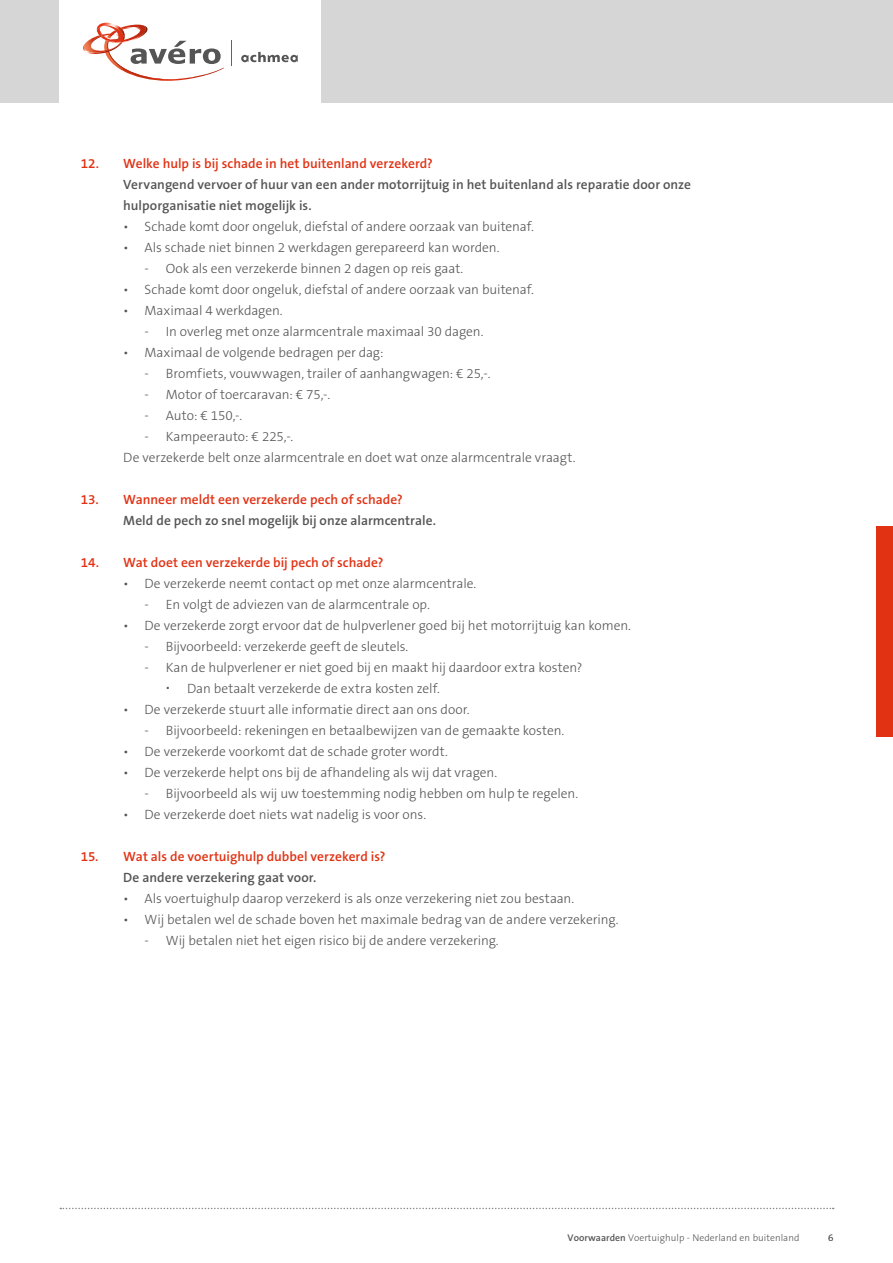
<style>
.page{position:relative;width:893px;height:1263px;background:#fff}
.page>*{position:absolute;margin:0;border:0;box-sizing:border-box;transform-origin:0 0}
.t1{font:300 13.5px/21px "The Sans B3";letter-spacing:-.005em;color:#555}
.t2{font:600 13.5px/21px "The Sans B6";color:#555}
.t3{font:600 13.5px "The Sans B6";color:#e13214}
.t4{font:300 9.75px "The Sans B3";letter-spacing:.005em;color:#555}
.s1{font-family:"The Sans B6";font-weight:600}
</style>
<div class="page">
<div style="left:0;top:0;width:893px;height:103px;background:#d6d6d6"></div>
<div style="left:60px;top:0;width:261px;height:103px;background:#fff"></div>
<svg style="left:241px;top:52px;width:57px;height:10px"></svg>
<svg style="left:83px;top:22px;width:141px;height:59px"></svg>
<svg style="left:231px;top:41px;width:1px;height:25px"></svg>
<svg style="left:60px;top:1208px;width:774px;height:1px"></svg>
<div style="left:876px;top:526px;width:17px;height:211px;background:#e13214"></div>
<p class="t3" style="left:81px;top:156px;width:354px">12. Welke hulp is bij schade in het buitenland verzekerd?</p>
<p class="t2" style="left:123px;top:175px;width:569px">Vervangend vervoer of huur van een ander motorrijtuig in het buitenland als reparatie door onze hulporganisatie niet mogelijk is.</p>
<p class="t1" style="left:123px;top:217px;width:412px">• Schade komt door ongeluk, diefstal of andere oorzaak van buitenaf.</p>
<p class="t1" style="left:123px;top:238px;width:378px">• Als schade niet binnen 2 werkdagen gerepareerd kan worden.</p>
<p class="t1" style="left:145px;top:259px;width:320px">- Ook als een verzekerde binnen 2 dagen op reis gaat.</p>
<p class="t1" style="left:123px;top:280px;width:412px">• Schade komt door ongeluk, diefstal of andere oorzaak van buitenaf.</p>
<p class="t1" style="left:123px;top:301px;width:161px">• Maximaal 4 werkdagen.</p>
<p class="t1" style="left:145px;top:322px;width:340px">- In overleg met onze alarmcentrale maximaal 30 dagen.</p>
<p class="t1" style="left:123px;top:343px;width:262px">• Maximaal de volgende bedragen per dag:</p>
<p class="t1" style="left:145px;top:364px;width:347px">- Bromfiets, vouwwagen, trailer of aanhangwagen: € 25,-.</p>
<p class="t1" style="left:145px;top:385px;width:187px">- Motor of toercaravan: € 75,-.</p>
<p class="t1" style="left:145px;top:406px;width:99px">- Auto: € 150,-.</p>
<p class="t1" style="left:123px;top:427px;width:454px;text-indent:21px">- Kampeerauto: € 225,-.<br>De verzekerde belt onze alarmcentrale en doet wat onze alarmcentrale vraagt.</p>
<p class="t3" style="left:81px;top:492px;width:324px">13. Wanneer meldt een verzekerde pech of schade?</p>
<p class="t2" style="left:123px;top:511px;width:314px">Meld de pech zo snel mogelijk bij onze alarmcentrale.</p>
<p class="t3" style="left:81px;top:555px;width:304px">14. Wat doet een verzekerde bij pech of schade?</p>
<p class="t1" style="left:123px;top:574px;width:355px">• De verzekerde neemt contact op met onze alarmcentrale.</p>
<p class="t1" style="left:145px;top:595px;width:287px">- En volgt de adviezen van de alarmcentrale op.</p>
<p class="t1" style="left:123px;top:616px;width:509px">• De verzekerde zorgt ervoor dat de hulpverlener goed bij het motorrijtuig kan komen.</p>
<p class="t1" style="left:145px;top:637px;width:265px">- Bijvoorbeeld: verzekerde geeft de sleutels.</p>
<p class="t1" style="left:187px;top:658px;width:397px;text-indent:-43px">- Kan de hulpverlener er niet goed bij en maakt hij daardoor extra kosten?<br>Dan betaalt verzekerde de extra kosten zelf.</p>
<p class="t1" style="left:123px;top:700px;width:348px">• De verzekerde stuurt alle informatie direct aan ons door.</p>
<p class="t1" style="left:145px;top:721px;width:421px">- Bijvoorbeeld: rekeningen en betaalbewijzen van de gemaakte kosten.</p>
<p class="t1" style="left:123px;top:742px;width:326px">• De verzekerde voorkomt dat de schade groter wordt.</p>
<p class="t1" style="left:123px;top:763px;width:375px">• De verzekerde helpt ons bij de afhandeling als wij dat vragen.</p>
<p class="t1" style="left:145px;top:784px;width:435px">- Bijvoorbeeld als wij uw toestemming nodig hebben om hulp te regelen.</p>
<p class="t1" style="left:123px;top:805px;width:304px">• De verzekerde doet niets wat nadelig is voor ons.</p>
<p class="t3" style="left:81px;top:850px;width:306px">15. Wat als de voertuighulp dubbel verzekerd is?</p>
<p class="t2" style="left:123px;top:868px;width:194px">De andere verzekering gaat voor.</p>
<p class="t1" style="left:123px;top:889px;width:452px">• Als voertuighulp daarop verzekerd is als onze verzekering niet zou bestaan.</p>
<p class="t1" style="left:123px;top:910px;width:497px">• Wij betalen wel de schade boven het maximale bedrag van de andere verzekering.</p>
<p class="t1" style="left:145px;top:931px;width:356px">- Wij betalen niet het eigen risico bij de andere verzekering.</p>
<p class="t4" style="left:568px;top:1233px;width:233px"><span class="s1">Voorwaarden</span> Voertuighulp - Nederland en buitenland</p>
<p class="t4" style="left:828px;top:1233px;width:7px">6</p>
</div>
